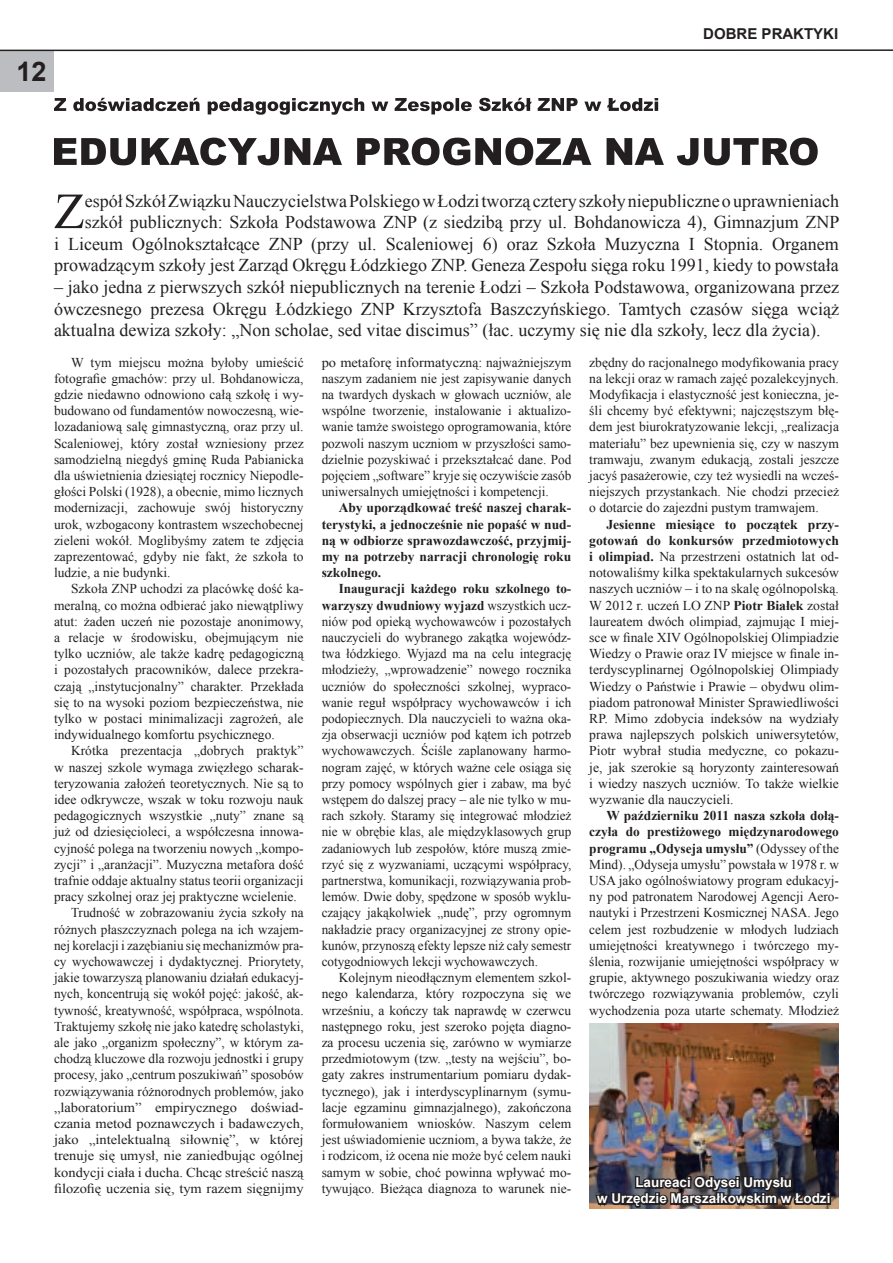
<style>
.page{position:relative;width:893px;height:1263px;background:#fff}
.page>*{position:absolute;margin:0;border:0;box-sizing:border-box;transform-origin:0 0}
.t1{font:50.55px "Times New Roman";color:#231f20}
.t2{font:700 27px "Arial";color:#231f20}
.t3{font:18px/21.6px "Times New Roman";color:#231f20;text-align:right}
.t4{font:700 15px "Arial";color:#231f20}
.t5{font:13.5px/16.2px "Times New Roman";color:#231f20;text-align:justify}
.t6{font:13.5px/16.2px "Times New Roman";color:#231f20;text-align:justify;scale:1.07 1}
.t7{font:700 13.5px/16.2px "Times New Roman";color:#231f20;text-align:justify}
.t8{font:700 13.5px/16.2px "Arial";color:#fff;text-align:center}
.s1{font-weight:700}
</style>
<div class="page">
<div style="left:0;top:51px;width:54px;height:41px;background:#bcbdc0"></div>
<hr style="left:0;top:49px;width:893px;height:2px;background:#231f20">
<svg style="left:54px;top:98px;width:604px;height:17px"></svg>
<svg style="left:54px;top:138px;width:764px;height:27px"></svg>
<img style="left:589px;top:1024px;width:250px;height:185px">
<svg style="left:593px;top:1171px;width:238px;height:38px;background:#403a3f"></svg>
<div style="left:826px;top:1195px;width:5px;height:10px;border:3px solid #231f20"></div>
<h2 class="t2" style="left:16px;top:54px;width:15px">12</h2>
<p class="t4" style="left:703px;top:24px;width:136px">DOBRE PRAKTYKI</p>
<p class="t3" style="left:54px;top:189px;width:787px">espół Szkół Związku Nauczycielstwa Polskiego w Łodzi tworzą cztery szkoły niepubliczne o uprawnieniach szkół publicznych: Szkoła Podstawowa ZNP (z siedzibą przy ul. Bohdanowicza 4), Gimnazjum ZNP<br>i Liceum Ogólnokształcące ZNP (przy ul. Scaleniowej 6) oraz Szkoła Muzyczna I Stopnia. Organem prowadzącym szkoły jest Zarząd Okręgu Łódzkiego ZNP. Geneza Zespołu sięga roku 1991, kiedy to powstała</p>
<p class="t3" style="left:54px;top:276px;width:786px;text-align:justify">– jako jedna z pierwszych szkół niepublicznych na terenie Łodzi – Szkoła Podstawowa, organizowana przez ówczesnego prezesa Okręgu Łódzkiego ZNP Krzysztofa Baszczyńskiego. Tamtych czasów sięga wciąż aktualna dewiza szkoły: „Non scholae, sed vitae discimus” (łac. uczymy się nie dla szkoły, lecz dla życia).</p>
<h1 class="t1" style="left:54px;top:177px;width:32px">Z</h1>
<p class="t5" style="left:54px;top:354px;width:251px;text-indent:17px">W tym miejscu można byłoby umieścić fotografie gmachów: przy ul. Bohdanowicza, gdzie niedawno odnowiono całą szkołę i wy&shy;budowano od fundamentów nowoczesną, wie&shy;lozadaniową salę gimnastyczną, oraz przy ul.<br>Scaleniowej, który został wzniesiony przez samodzielną niegdyś gminę Ruda Pabianicka dla uświetnienia dziesiątej rocznicy Niepodle&shy;głości Polski (1928), a obecnie, mimo licznych modernizacji, zachowuje swój historyczny urok, wzbogacony kontrastem wszechobecnej zieleni wokół. Moglibyśmy zatem te zdjęcia zaprezentować, gdyby nie fakt, że szkoła to ludzie, a nie budynki.</p>
<p class="t5" style="left:54px;top:581px;width:251px;text-indent:17px">Szkoła ZNP uchodzi za placówkę dość ka&shy;meralną, co można odbierać jako niewątpliwy atut: żaden uczeń nie pozostaje anonimowy, a relacje w środowisku, obejmującym nie tylko uczniów, ale także kadrę pedagogiczną i pozostałych pracowników, dalece przekra&shy;czają „instytucjonalny” charakter. Przekłada się to na wysoki poziom bezpieczeństwa, nie tylko w postaci minimalizacji zagrożeń, ale indywidualnego komfortu psychicznego.</p>
<p class="t5" style="left:71px;top:743px;width:234px">Krótka prezentacja „dobrych praktyk”</p>
<p class="t5" style="left:54px;top:759px;width:251px">w naszej szkole wymaga zwięzłego scharak-</p>
<p class="t5" style="left:54px;top:775px;width:251px">teryzowania założeń teoretycznych. Nie są to</p>
<p class="t5" style="left:54px;top:791px;width:251px">idee odkrywcze, wszak w toku rozwoju nauk</p>
<p class="t5" style="left:54px;top:807px;width:251px">pedagogicznych wszystkie „nuty” znane są</p>
<p class="t5" style="left:54px;top:824px;width:251px">już od dziesięcioleci, a współczesna innowa-</p>
<p class="t5" style="left:54px;top:840px;width:251px">cyjność polega na tworzeniu nowych „kompo-</p>
<p class="t5" style="left:54px;top:856px;width:251px">zycji” i „aranżacji”. Muzyczna metafora dość</p>
<p class="t5" style="left:54px;top:872px;width:251px">trafnie oddaje aktualny status teorii organizacji</p>
<p class="t5" style="left:54px;top:888px;width:244px">pracy szkolnej oraz jej praktyczne wcielenie.</p>
<p class="t5" style="left:71px;top:905px;width:234px">Trudność w zobrazowaniu życia szkoły na</p>
<p class="t5" style="left:54px;top:921px;width:251px">różnych płaszczyznach polega na ich wzajem-</p>
<p class="t5" style="left:54px;top:937px;width:251px">nej korelacji i zazębianiu się mechanizmów pra-</p>
<p class="t5" style="left:54px;top:953px;width:251px">cy wychowawczej i dydaktycznej. Priorytety,</p>
<p class="t5" style="left:54px;top:969px;width:251px">jakie towarzyszą planowaniu działań edukacyj-</p>
<p class="t5" style="left:54px;top:986px;width:251px">nych, koncentrują się wokół pojęć: jakość, ak-</p>
<p class="t5" style="left:54px;top:1002px;width:251px">tywność, kreatywność, współpraca, wspólnota.</p>
<p class="t5" style="left:54px;top:1018px;width:251px">Traktujemy szkołę nie jako katedrę scholastyki,</p>
<p class="t5" style="left:54px;top:1034px;width:251px">ale jako „organizm społeczny”, w którym za-</p>
<p class="t5" style="left:54px;top:1050px;width:251px">chodzą kluczowe dla rozwoju jednostki i grupy</p>
<p class="t5" style="left:54px;top:1067px;width:251px">procesy, jako „centrum poszukiwań” sposobów</p>
<p class="t5" style="left:54px;top:1083px;width:251px">rozwiązywania różnorodnych problemów, jako</p>
<p class="t6" style="left:54px;top:1099px;width:235px">„laboratorium” empirycznego doświad-</p>
<p class="t6" style="left:54px;top:1115px;width:235px">czania metod poznawczych i badawczych,</p>
<p class="t6" style="left:54px;top:1131px;width:235px">jako „intelektualną siłownię”, w której</p>
<p class="t6" style="left:54px;top:1148px;width:235px">trenuje się umysł, nie zaniedbując ogólnej</p>
<p class="t6" style="left:54px;top:1164px;width:235px">kondycji ciała i ducha. Chcąc streścić naszą</p>
<p class="t6" style="left:54px;top:1180px;width:235px">filozofię uczenia się, tym razem sięgnijmy</p>
<p class="t6" style="left:322px;top:354px;width:235px">po metaforę informatyczną: najważniejszym naszym zadaniem nie jest zapisywanie danych na twardych dyskach w głowach uczniów, ale wspólne tworzenie, instalowanie i aktualizo&shy;wanie tamże swoistego oprogramowania, które pozwoli naszym uczniom w przyszłości samo&shy;dzielnie pozyskiwać i przekształcać dane. Pod pojęciem „software” kryje się oczywiście zasób uniwersalnych umiejętności i kompetencji.</p>
<p class="t7" style="left:322px;top:499px;width:251px;text-indent:17px">Aby uporządkować treść naszej charak&shy;terystyki, a jednocześnie nie popaść w nud&shy;ną w odbiorze sprawozdawczość, przyjmij&shy;my na potrzeby narracji chronologię roku szkolnego.</p>
<p class="t5" style="left:322px;top:581px;width:251px;text-indent:17px"><span class="s1">Inauguracji każdego roku szkolnego to&shy;warzyszy dwudniowy wyjazd</span> wszystkich ucz&shy;niów pod opieką wychowawców i pozostałych nauczycieli do wybranego zakątka wojewódz&shy;twa łódzkiego. Wyjazd ma na celu integrację młodzieży, „wprowadzenie” nowego rocznika uczniów do społeczności szkolnej, wypraco&shy;wanie reguł współpracy wychowawców i ich podopiecznych. Dla nauczycieli to ważna oka&shy;zja obserwacji uczniów pod kątem ich potrzeb wychowawczych. Ściśle zaplanowany harmo&shy;nogram zajęć, w których ważne cele osiąga się przy pomocy wspólnych gier i zabaw, ma być wstępem do dalszej pracy – ale nie tylko w mu&shy;rach szkoły. Staramy się integrować młodzież nie w obrębie klas, ale międzyklasowych grup zadaniowych lub zespołów, które muszą zmie&shy;rzyć się z wyzwaniami, uczącymi współpracy, partnerstwa, komunikacji, rozwiązywania prob&shy;lemów. Dwie doby, spędzone w sposób wyklu&shy;czający jakąkolwiek „nudę”, przy ogromnym nakładzie pracy organizacyjnej ze strony opie&shy;kunów, przynoszą efekty lepsze niż cały semestr cotygodniowych lekcji wychowawczych.</p>
<p class="t5" style="left:322px;top:969px;width:251px;text-indent:17px">Kolejnym nieodłącznym elementem szkol&shy;nego kalendarza, który rozpoczyna się we wrześniu, a kończy tak naprawdę w czerwcu następnego roku, jest szeroko pojęta diagno&shy;za procesu uczenia się, zarówno w wymiarze przedmiotowym (tzw. „testy na wejściu”, bo&shy;gaty zakres instrumentarium pomiaru dydak&shy;tycznego), jak i interdyscyplinarnym (symu&shy;lacje egzaminu gimnazjalnego), zakończona formułowaniem wniosków. Naszym celem jest uświadomienie uczniom, a bywa także, że i rodzicom, iż ocena nie może być celem nauki samym w sobie, choć powinna wpływać mo&shy;tywująco. Bieżąca diagnoza to warunek nie-</p>
<p class="t5" style="left:589px;top:354px;width:251px">zbędny do racjonalnego modyfikowania pracy na lekcji oraz w ramach zajęć pozalekcyjnych.<br>Modyfikacja i elastyczność jest konieczna, je&shy;śli chcemy być efektywni; najczęstszym błę&shy;dem jest biurokratyzowanie lekcji, „realizacja materiału” bez upewnienia się, czy w naszym tramwaju, zwanym edukacją, zostali jeszcze jacyś pasażerowie, czy też wysiedli na wcześ&shy;niejszych przystankach. Nie chodzi przecież o dotarcie do zajezdni pustym tramwajem.</p>
<p class="t5" style="left:589px;top:516px;width:251px;text-indent:17px"><span class="s1">Jesienne miesiące to początek przy&shy;gotowań do konkursów przedmiotowych i olimpiad.</span> Na przestrzeni ostatnich lat od&shy;notowaliśmy kilka spektakularnych sukcesów naszych uczniów – i to na skalę ogólnopolską.<br>W 2012 r. uczeń LO ZNP <span class="s1">Piotr Białek</span> został laureatem dwóch olimpiad, zajmując I miej&shy;sce w finale XIV Ogólnopolskiej Olimpiadzie Wiedzy o Prawie oraz IV miejsce w finale in&shy;terdyscyplinarnej Ogólnopolskiej Olimpiady Wiedzy o Państwie i Prawie – obydwu olim&shy;piadom patronował Minister Sprawiedliwości RP. Mimo zdobycia indeksów na wydziały prawa najlepszych polskich uniwersytetów, Piotr wybrał studia medyczne, co pokazu&shy;je, jak szerokie są horyzonty zainteresowań i wiedzy naszych uczniów. To także wielkie wyzwanie dla nauczycieli.</p>
<p class="t5" style="left:589px;top:807px;width:251px;text-indent:17px"><span class="s1">W październiku 2011 nasza szkoła dołą&shy;czyła do prestiżowego międzynarodowego programu „Odyseja umysłu”</span> (Odyssey of the Mind). „Odyseja umysłu” powstała w 1978 r. w USA jako ogólnoświatowy program edukacyj&shy;ny pod patronatem Narodowej Agencji Aero&shy;nautyki i Przestrzeni Kosmicznej NASA. Jego celem jest rozbudzenie w młodych ludziach umiejętności kreatywnego i twórczego my&shy;ślenia, rozwijanie umiejętności współpracy w grupie, aktywnego poszukiwania wiedzy oraz twórczego rozwiązywania problemów, czyli wychodzenia poza utarte schematy. Młodzież</p>
<p class="t8" style="left:597px;top:1175px;width:235px">Laureaci Odysei Umysłu<br>w Urzędzie Marszałkowskim w Łodzi</p>
</div>
